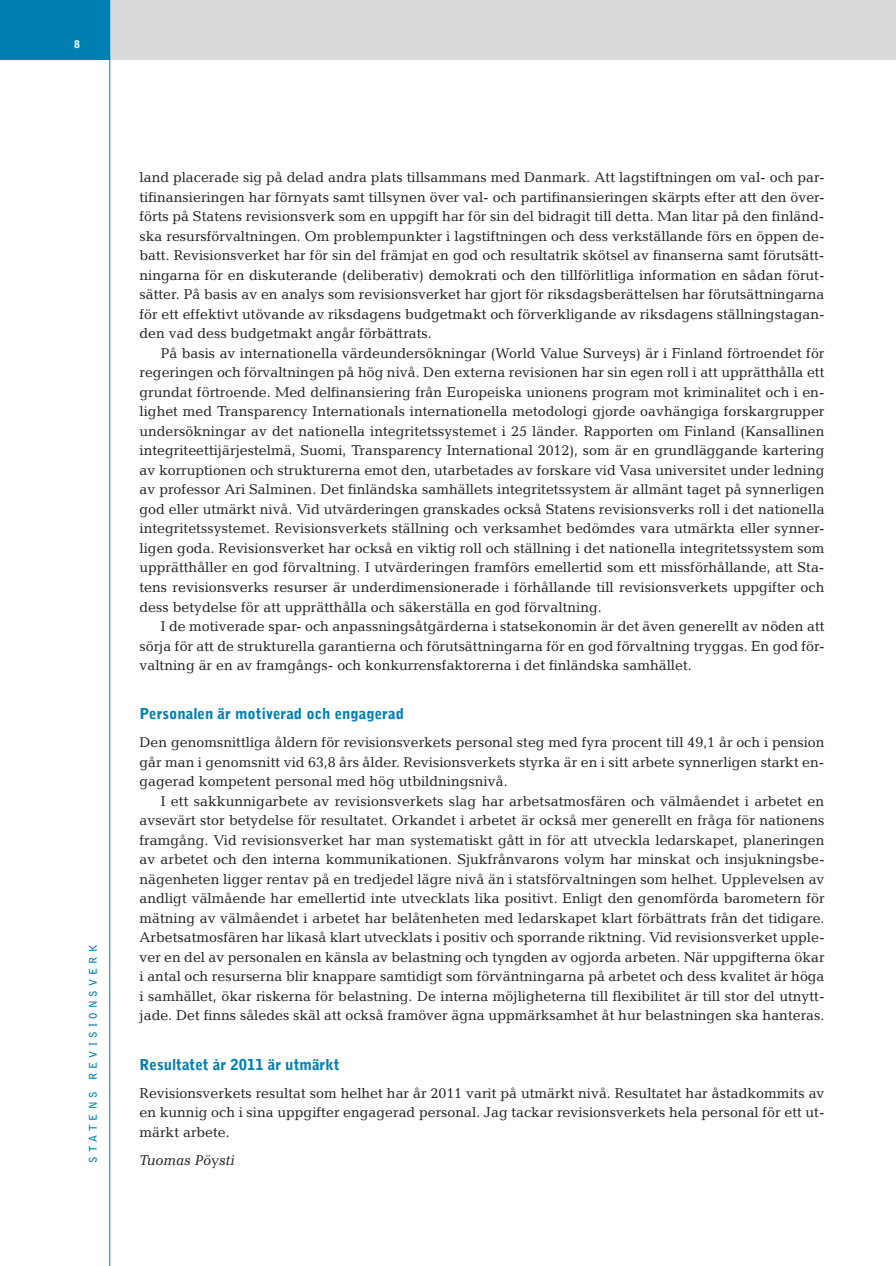
<style>
.page{position:relative;width:896px;height:1266px;background:#fff}
.page>*{position:absolute;margin:0;border:0;box-sizing:border-box;transform-origin:0 0}
.t1{font:900 15px "Bell Gothic";color:#007fb2}
.t2{font:14.25px/19.5px "Candida";color:#231f20;text-align:justify}
.t3{font:italic 14.25px "Candida";color:#231f20}
.t4{font:700 10.5px "Bell Gothic";letter-spacing:.4em;color:#007fb2}
.t5{font:900 10.5px "Bell Gothic";color:#fff}
</style>
<div class="page">
<div style="left:35px;top:0;width:859px;height:60px;background:#d8d9db"></div>
<div style="left:0;top:0;width:110px;height:60px;background:#007fb2"></div>
<hr style="left:894px;top:0;width:1px;height:60px;background:#d8d9db">
<hr style="left:109px;top:0;width:1px;height:1265px;background:#007fb2">
<p class="t5" style="left:74px;top:38px;width:7px">8</p>
<p class="t4" style="left:87px;top:1162px;width:219px;rotate:-90deg">STATENS REVISIONSVERK</p>
<p class="t2" style="left:139px;top:168px;width:686px">land placerade sig på delad andra plats tillsammans med Danmark. Att lagstiftningen om val- och par&shy;tifinansieringen har förnyats samt tillsynen över val- och partifinansieringen skärpts efter att den över&shy;förts på Statens revisionsverk som en uppgift har för sin del bidragit till detta. Man litar på den finländ&shy;ska resursförvaltningen. Om problempunkter i lagstiftningen och dess verkställande förs en öppen de&shy;batt. Revisionsverket har för sin del främjat en god och resultatrik skötsel av finanserna samt förutsätt&shy;ningarna för en diskuterande (deliberativ) demokrati och den tillförlitliga information en sådan förut&shy;sätter. På basis av en analys som revisionsverket har gjort för riksdagsberättelsen har förutsättningarna för ett effektivt utövande av riksdagens budgetmakt och förverkligande av riksdagens ställningstagan&shy;den vad dess budgetmakt angår förbättrats.</p>
<p class="t2" style="left:139px;top:343px;width:686px;text-indent:21px">På basis av internationella värdeundersökningar (World Value Surveys) är i Finland förtroendet för regeringen och förvaltningen på hög nivå. Den externa revisionen har sin egen roll i att upprätthålla ett grundat förtroende. Med delfinansiering från Europeiska unionens program mot kriminalitet och i en&shy;lighet med Transparency Internationals internationella metodologi gjorde oavhängiga forskargrupper undersökningar av det nationella integritetssystemet i 25 länder. Rapporten om Finland (Kansallinen integriteettijärjestelmä, Suomi, Transparency International 2012), som är en grundläggande kartering av korruptionen och strukturerna emot den, utarbetades av forskare vid Vasa universitet under ledning av professor Ari Salminen. Det finländska samhällets integritetssystem är allmänt taget på synnerligen god eller utmärkt nivå. Vid utvärderingen granskades också Statens revisionsverks roll i det nationella integritetssystemet. Revisionsverkets ställning och verksamhet bedömdes vara utmärkta eller synner&shy;ligen goda. Revisionsverket har också en viktig roll och ställning i det nationella integritetssystem som upprätthåller en god förvaltning. I utvärderingen framförs emellertid som ett missförhållande, att Sta&shy;tens revisionsverks resurser är underdimensionerade i förhållande till revisionsverkets uppgifter och dess betydelse för att upprätthålla och säkerställa en god förvaltning.</p>
<p class="t2" style="left:139px;top:616px;width:686px;text-indent:21px">I de motiverade spar- och anpassningsåtgärderna i statsekonomin är det även generellt av nöden att sörja för att de strukturella garantierna och förutsättningarna för en god förvaltning tryggas. En god för&shy;valtning är en av framgångs- och konkurrensfaktorerna i det finländska samhället.</p>
<p class="t1" style="left:139px;top:705px;width:266px">Personalen är motiverad och engagerad</p>
<p class="t2" style="left:139px;top:732px;width:686px">Den genomsnittliga åldern för revisionsverkets personal steg med fyra procent till 49,1 år och i pension går man i genomsnitt vid 63,8 års ålder. Revisionsverkets styrka är en i sitt arbete synnerligen starkt en&shy;gagerad kompetent personal med hög utbildningsnivå.</p>
<p class="t2" style="left:139px;top:791px;width:686px;text-indent:21px">I ett sakkunnigarbete av revisionsverkets slag har arbetsatmosfären och välmåendet i arbetet en avsevärt stor betydelse för resultatet. Orkandet i arbetet är också mer generellt en fråga för nationens framgång. Vid revisionsverket har man systematiskt gått in för att utveckla ledarskapet, planeringen av arbetet och den interna kommunikationen. Sjukfrånvarons volym har minskat och insjukningsbe&shy;nägenheten ligger rentav på en tredjedel lägre nivå än i statsförvaltningen som helhet. Upplevelsen av andligt välmående har emellertid inte utvecklats lika positivt. Enligt den genomförda barometern för mätning av välmåendet i arbetet har belåtenheten med ledarskapet klart förbättrats från det tidigare.<br>Arbetsatmosfären har likaså klart utvecklats i positiv och sporrande riktning. Vid revisionsverket upple&shy;ver en del av personalen en känsla av belastning och tyngden av ogjorda arbeten. När uppgifterna ökar i antal och resurserna blir knappare samtidigt som förväntningarna på arbetet och dess kvalitet är höga i samhället, ökar riskerna för belastning. De interna möjligheterna till flexibilitet är till stor del utnytt&shy;jade. Det finns således skäl att också framöver ägna uppmärksamhet åt hur belastningen ska hanteras.</p>
<p class="t1" style="left:139px;top:1055px;width:201px">Resultatet år 2011 är utmärkt</p>
<p class="t2" style="left:139px;top:1083px;width:686px">Revisionsverkets resultat som helhet har år 2011 varit på utmärkt nivå. Resultatet har åstadkommits av en kunnig och i sina uppgifter engagerad personal. Jag tackar revisionsverkets hela personal för ett ut&shy;märkt arbete.</p>
<p class="t3" style="left:139px;top:1151px;width:96px">Tuomas Pöysti</p>
</div>
